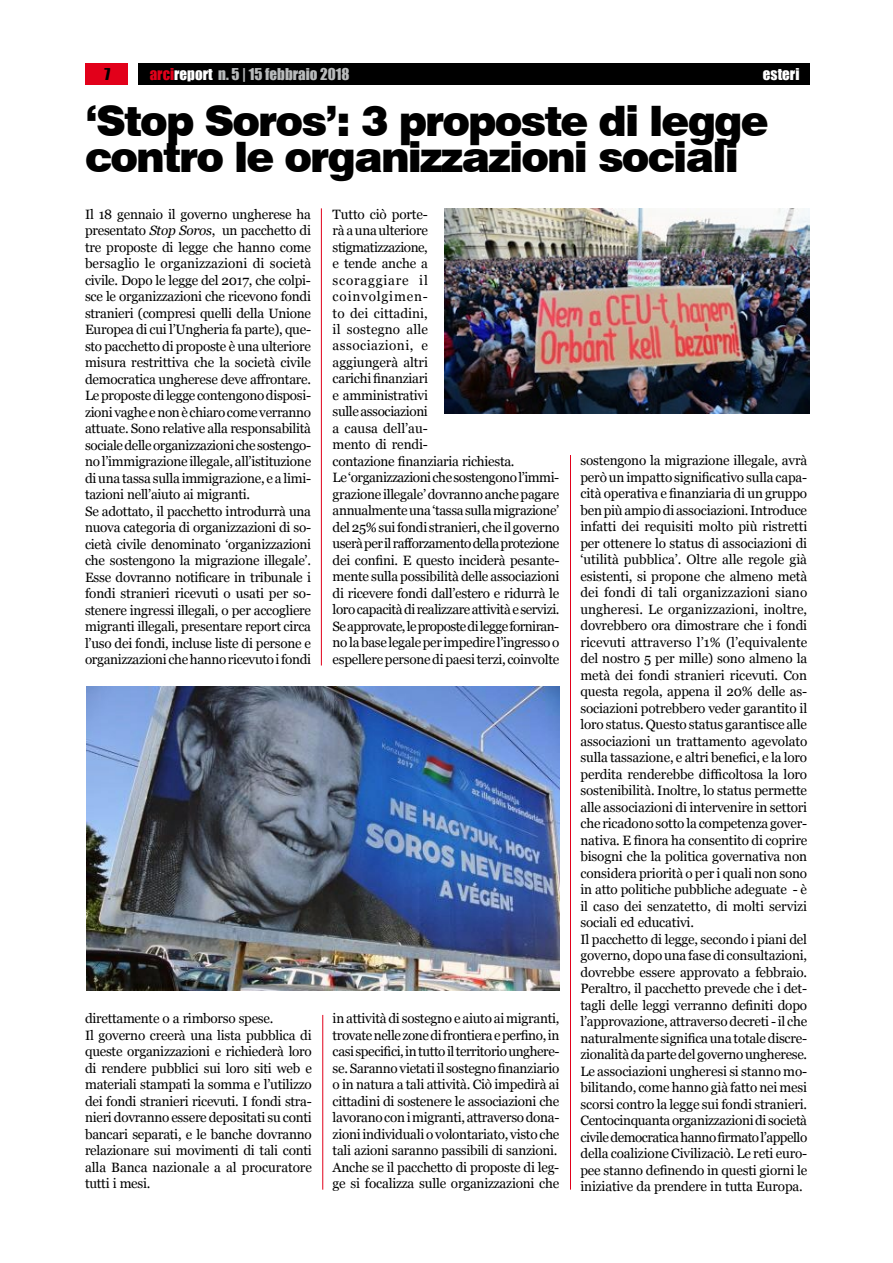
<style>
.page{position:relative;width:893px;height:1263px;background:#fff}
.page>*{position:absolute;margin:0;border:0;box-sizing:border-box;transform-origin:0 0}
.t1{font:900 42px/36px "Swiss 721 BT";letter-spacing:-.045em;color:#000}
.t2{font:15px "Impact";color:#b9bbbc}
.t3{font:15px "Impact";color:#fff}
.t4{font:15px "Impact";color:#000}
.t5{font:13.5px/16.5px "Georgia";letter-spacing:-.02em;color:#000}
.s1{color:#e2001a}
.s2{color:#fff}
.s3{font-style:italic}
</style>
<div class="page">
<div style="left:85px;top:64px;width:43px;height:21px;background:#e2001a"></div>
<div style="left:138px;top:64px;width:672px;height:21px;background:#000"></div>
<hr style="left:321px;top:208px;width:1px;height:457px;background:#e2001a">
<hr style="left:570px;top:455px;width:1px;height:734px;background:#e2001a">
<hr style="left:322px;top:1015px;width:1px;height:174px;background:#e2001a">
<img style="left:86px;top:687px;width:473px;height:304px">
<img style="left:445px;top:208px;width:364px;height:205px">
<p class="t4" style="left:104px;top:62px;width:7px">7</p>
<p class="t2" style="left:150px;top:62px;width:201px"><span class="s1">arci</span><span class="s2">report</span> n. 5 | 15 febbraio 2018</p>
<p class="t3" style="left:763px;top:62px;width:38px">esteri</p>
<h1 class="t1" style="left:85px;top:103px;width:685px">‘Stop Soros’: 3 proposte di legge contro le organizzazioni sociali</h1>
<p class="t5" style="left:85px;top:206px;width:228px">Il 18 gennaio il governo ungherese ha presentato <span class="s3">Stop Soros</span>, un pacchetto di tre proposte di legge che hanno come bersaglio le organizzazioni di società civile. Dopo le legge del 2017, che colpi&shy;sce le organizzazioni che ricevono fondi stranieri (compresi quelli della Unione Europea di cui l’Ungheria fa parte), que&shy;sto pacchetto di proposte è una ulteriore misura restrittiva che la società civile democratica ungherese deve affrontare.<br>Le proposte di legge contengono disposi&shy;zioni vaghe e non è chiaro come verranno attuate. Sono relative alla responsabilità sociale delle organizzazioni che sostengo&shy;no l’immigrazione illegale, all’istituzione di una tassa sulla immigrazione, e a limi&shy;tazioni nell’aiuto ai migranti.<br>Se adottato, il pacchetto introdurrà una nuova categoria di organizzazioni di so&shy;cietà civile denominato ‘organizzazioni che sostengono la migrazione illegale’.<br>Esse dovranno notificare in tribunale i fondi stranieri ricevuti o usati per so&shy;stenere ingressi illegali, o per accogliere migranti illegali, presentare report circa l’uso dei fondi, incluse liste di persone e organizzazioni che hanno ricevuto i fondi</p>
<p class="t5" style="left:333px;top:206px;width:228px">Tutto ciò porte-<br>rà a una ulteriore<br>stigmatizzazione,<br>e tende anche a<br>scoraggiare il<br>coinvolgimen-<br>to dei cittadini,<br>il sostegno alle<br>associazioni, e<br>aggiungerà altri<br>carichi finanziari<br>e amministrativi<br>sulle associazioni<br>a causa dell’au-<br>mento di rendi-<br>contazione finanziaria richiesta.<br>Le ‘organizzazioni che sostengono l’immi&shy;grazione illegale’ dovranno anche pagare annualmente una ‘tassa sulla migrazione’ del 25% sui fondi stranieri, che il governo userà per il rafforzamento della protezione dei confini. E questo inciderà pesante&shy;mente sulla possibilità delle associazioni di ricevere fondi dall’estero e ridurrà le loro capacità di realizzare attività e servizi.<br>Se approvate, le proposte di legge forniran&shy;no la base legale per impedire l’ingresso o espellere persone di paesi terzi, coinvolte</p>
<p class="t5" style="left:580px;top:452px;width:228px">sostengono la migrazione illegale, avrà però un impatto significativo sulla capa&shy;cità operativa e finanziaria di un gruppo ben più ampio di associazioni. Introduce infatti dei requisiti molto più ristretti per ottenere lo status di associazioni di ‘utilità pubblica’. Oltre alle regole già esistenti, si propone che almeno metà dei fondi di tali organizzazioni siano ungheresi. Le organizzazioni, inoltre, dovrebbero ora dimostrare che i fondi ricevuti attraverso l’1% (l’equivalente del nostro 5 per mille) sono almeno la metà dei fondi stranieri ricevuti. Con questa regola, appena il 20% delle as&shy;sociazioni potrebbero veder garantito il loro status. Questo status garantisce alle associazioni un trattamento agevolato sulla tassazione, e altri benefici, e la loro perdita renderebbe difficoltosa la loro sostenibilità. Inoltre, lo status permette alle associazioni di intervenire in settori che ricadono sotto la competenza gover&shy;nativa. E finora ha consentito di coprire bisogni che la politica governativa non considera priorità o per i quali non sono in atto politiche pubbliche adeguate - è il caso dei senzatetto, di molti servizi sociali ed educativi.<br>Il pacchetto di legge, secondo i piani del governo, dopo una fase di consultazioni, dovrebbe essere approvato a febbraio.<br>Peraltro, il pacchetto prevede che i det&shy;tagli delle leggi verranno definiti dopo l’approvazione, attraverso decreti - il che naturalmente significa una totale discre&shy;zionalità da parte del governo ungherese.<br>Le associazioni ungheresi si stanno mo&shy;bilitando, come hanno già fatto nei mesi scorsi contro la legge sui fondi stranieri.<br>Centocinquanta organizzazioni di società civile democratica hanno firmato l’appello della coalizione Civilizaciò. Le reti euro&shy;pee stanno definendo in questi giorni le iniziative da prendere in tutta Europa.</p>
<p class="t5" style="left:85px;top:1011px;width:228px">direttamente o a rimborso spese.<br>Il governo creerà una lista pubblica di queste organizzazioni e richiederà loro di rendere pubblici sui loro siti web e materiali stampati la somma e l’utilizzo dei fondi stranieri ricevuti. I fondi stra&shy;nieri dovranno essere depositati su conti bancari separati, e le banche dovranno relazionare sui movimenti di tali conti alla Banca nazionale a al procuratore tutti i mesi.</p>
<p class="t5" style="left:333px;top:1011px;width:228px">in attività di sostegno e aiuto ai migranti, trovate nelle zone di frontiera e perfino, in casi specifici, in tutto il territorio unghere&shy;se. Saranno vietati il sostegno finanziario o in natura a tali attività. Ciò impedirà ai cittadini di sostenere le associazioni che lavorano con i migranti, attraverso dona&shy;zioni individuali o volontariato, visto che tali azioni saranno passibili di sanzioni.<br>Anche se il pacchetto di proposte di leg&shy;ge si focalizza sulle organizzazioni che</p>
</div>
